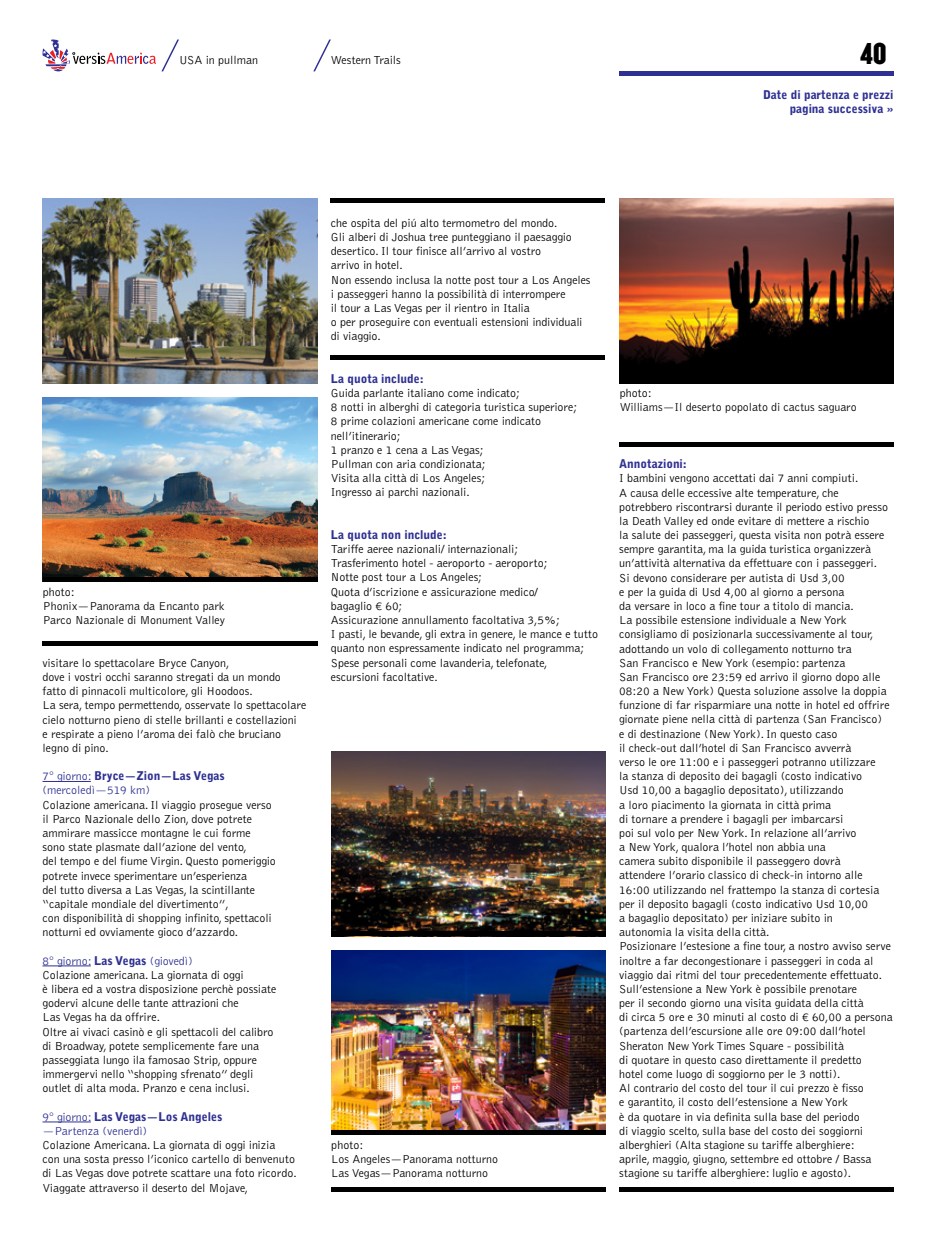
<style>
.page{position:relative;width:936px;height:1234px;background:#fff}
.page>*{position:absolute;margin:0;border:0;box-sizing:border-box;transform-origin:0 0}
.t1{font:26.25px "Champion HTF Welterweight";color:#000}
.t2{font:300 12px/14.1px "Bell Gothic";letter-spacing:-.005em;color:#000}
.t3{font:300 12px/14.1px "Bell Gothic";letter-spacing:-.005em;color:#2e3092}
.t4{font:900 12px/14.1px "Bell Gothic";letter-spacing:-.005em;color:#2e3092;text-align:right}
.t5{font:300 11.85px/14.1px "Bell Gothic";color:#000}
.s1{font-weight:900}
.s2{color:#2e3092}
.s3{font-weight:900;color:#2e3092}
.s4{font-family:"Bell Gothic Std"}
</style>
<div class="page">
<svg style="left:42px;top:39px;width:137px;height:33px"></svg>
<svg style="left:313px;top:39px;width:18px;height:32px"></svg>
<div style="left:619px;top:71px;width:274px;height:5px;background:#2e3092"></div>
<hr style="left:43px;top:781px;width:48px;height:1px;background:#2e3092">
<hr style="left:43px;top:965px;width:48px;height:1px;background:#2e3092">
<hr style="left:43px;top:1121px;width:48px;height:1px;background:#2e3092">
<img style="left:43px;top:199px;width:274px;height:184px">
<img style="left:43px;top:397px;width:274px;height:180px">
<div style="left:43px;top:640px;width:274px;height:5px;background:#000"></div>
<hr style="left:43px;top:577px;width:274px;height:4px;background:#000">
<img style="left:619px;top:198px;width:274px;height:180px">
<div style="left:619px;top:442px;width:274px;height:5px;background:#000"></div>
<div style="left:619px;top:378px;width:274px;height:5px;background:#000"></div>
<img style="left:331px;top:751px;width:274px;height:180px">
<img style="left:331px;top:950px;width:274px;height:179px">
<div style="left:331px;top:1186px;width:274px;height:5px;background:#000"></div>
<div style="left:619px;top:1186px;width:274px;height:5px;background:#000"></div>
<div style="left:331px;top:931px;width:274px;height:5px;background:#000"></div>
<div style="left:331px;top:1129px;width:274px;height:5px;background:#000"></div>
<div style="left:331px;top:198px;width:274px;height:5px;background:#000"></div>
<div style="left:331px;top:354px;width:274px;height:5px;background:#000"></div>
<p class="t2" style="left:179px;top:53px;width:81px">USA in pullman</p>
<p class="t2" style="left:331px;top:53px;width:72px">Western Trails</p>
<h1 class="t1" style="left:860px;top:36px;width:28px">40</h1>
<p class="t4" style="left:763px;top:88px;width:132px">Date di partenza e prezzi pagina successiva »</p>
<p class="t2" style="left:43px;top:585px;width:33px">photo:</p>
<p class="t5" style="left:43px;top:599px;width:184px">Phonix—Panorama da Encanto park<br>Parco Nazionale di Monument Valley</p>
<p class="t2" style="left:43px;top:656px;width:265px">visitare lo spettacolare Bryce Canyon,<br>dove i vostri occhi saranno stregati da un mondo fatto di pinnacoli multicolore, gli Hoodoos.<br>La sera, tempo permettendo, osservate lo spettacolare cielo notturno pieno di stelle brillanti e costellazioni<br>e respirate a pieno l’aroma dei falò che bruciano legno di pino.</p>
<p class="t3" style="left:43px;top:769px;width:184px">7° giorno: <span class="s1">Bryce—Zion—Las Vegas </span>(mercoledì—519 km)</p>
<p class="t2" style="left:43px;top:797px;width:235px">Colazione americana. Il viaggio prosegue verso il Parco Nazionale dello Zion, dove potrete ammirare massicce montagne le cui forme sono state plasmate dall’azione del vento,<br>del tempo e del fiume Virgin. Questo pomeriggio potrete invece sperimentare un’esperienza<br>del tutto diversa a Las Vegas, la scintillante “capitale mondiale del divertimento”,<br>con disponibilità di shopping infinito, spettacoli notturni ed ovviamente gioco d’azzardo.</p>
<p class="t2" style="left:43px;top:953px;width:235px"><span class="s2">8° giorno:</span> <span class="s3">Las Vegas</span> <span class="s2">(giovedì)<br></span>Colazione americana. La giornata di oggi<br>è libera ed a vostra disposizione perchè possiate godervi alcune delle tante attrazioni che<br>Las Vegas ha da offrire.<br>Oltre ai vivaci casinò e gli spettacoli del calibro di Broadway, potete semplicemente fare una passeggiata lungo ila famosao Strip, oppure immergervi nello “shopping sfrenato” degli outlet di alta moda. Pranzo e cena inclusi.</p>
<p class="t3" style="left:43px;top:1109px;width:181px">9° giorno: <span class="s1">Las Vegas—Los Angeles </span>—Partenza (venerdì)</p>
<p class="t2" style="left:43px;top:1137px;width:256px">Colazione Americana. La giornata di oggi inizia<br>con una sosta presso l’iconico cartello di benvenuto di Las Vegas dove potrete scattare una foto ricordo.<br>Viaggate attraverso il deserto del Mojave,</p>
<p class="t2" style="left:331px;top:216px;width:261px">che ospita del piú alto termometro del mondo.<br>Gli alberi di Joshua tree punteggiano il paesaggio desertico. Il tour finisce all’arrivo al vostro<br>arrivo in hotel.<br>Non essendo inclusa la notte post tour a Los Angeles i passeggeri hanno la possibilità di interrompere<br>il tour a Las Vegas per il rientro in Italia<br>o per proseguire con eventuali estensioni individuali di viaggio.</p>
<p class="t4" style="left:331px;top:371px;width:94px">La quota include:</p>
<p class="t2" style="left:331px;top:386px;width:248px">Guida parlante italiano come indicato;<br>8 notti in alberghi di categoria turistica superiore; 8 prime colazioni americane come indicato nell’itinerario;<br>1 pranzo e 1 cena a Las Vegas;<br>Pullman con aria condizionata;<br>Visita alla città di Los Angeles;<br>Ingresso ai parchi nazionali.</p>
<p class="t4" style="left:331px;top:527px;width:117px">La quota non include:</p>
<p class="t2" style="left:331px;top:542px;width:268px">Tariffe aeree nazionali/ internazionali;<br>Trasferimento hotel - aeroporto - aeroporto;<br>Notte post tour a Los Angeles;<br>Quota d’iscrizione e assicurazione medico/<br>bagaglio <span class="s4">€</span> 60;<br>Assicurazione annullamento facoltativa 3,5%;<br>I pasti, le bevande, gli extra in genere, le mance e tutto quanto non espressamente indicato nel programma; Spese personali come lavanderia, telefonate, escursioni facoltative.</p>
<p class="t2" style="left:331px;top:1138px;width:33px">photo:</p>
<p class="t5" style="left:331px;top:1152px;width:168px">Los Angeles—Panorama notturno<br>Las Vegas—Panorama notturno</p>
<p class="t2" style="left:619px;top:386px;width:33px">photo:</p>
<p class="t5" style="left:619px;top:400px;width:238px">Williams—Il deserto popolato di cactus saguaro</p>
<p class="t4" style="left:619px;top:457px;width:69px">Annotazioni:</p>
<p class="t2" style="left:619px;top:471px;width:275px">I bambini vengono accettati dai 7 anni compiuti.<br>A causa delle eccessive alte temperature, che potrebbero riscontrarsi durante il periodo estivo presso la Death Valley ed onde evitare di mettere a rischio<br>la salute dei passeggeri, questa visita non potrà essere sempre garantita, ma la guida turistica organizzerà un’attività alternativa da effettuare con i passeggeri.<br>Si devono considerare per autista di Usd 3,00<br>e per la guida di Usd 4,00 al giorno a persona<br>da versare in loco a fine tour a titolo di mancia.<br>La possibile estensione individuale a New York consigliamo di posizionarla successivamente al tour, adottando un volo di collegamento notturno tra<br>San Francisco e New York (esempio: partenza<br>San Francisco ore 23:59 ed arrivo il giorno dopo alle 08:20 a New York) Questa soluzione assolve la doppia funzione di far risparmiare una notte in hotel ed offrire giornate piene nella città di partenza (San Francisco)<br>e di destinazione (New York). In questo caso<br>il check-out dall’hotel di San Francisco avverrà<br>verso le ore 11:00 e i passeggeri potranno utilizzare<br>la stanza di deposito dei bagagli (costo indicativo<br>Usd 10,00 a bagaglio depositato), utilizzando<br>a loro piacimento la giornata in città prima<br>di tornare a prendere i bagagli per imbarcarsi<br>poi sul volo per New York. In relazione all’arrivo<br>a New York, qualora l’hotel non abbia una<br>camera subito disponibile il passeggero dovrà<br>attendere l’orario classico di check-in intorno alle 16:00 utilizzando nel frattempo la stanza di cortesia per il deposito bagagli (costo indicativo Usd 10,00<br>a bagaglio depositato) per iniziare subito in<br>autonomia la visita della città.<br>Posizionare l’estesione a fine tour, a nostro avviso serve inoltre a far decongestionare i passeggeri in coda al viaggio dai ritmi del tour precedentemente effettuato.<br>Sull’estensione a New York è possibile prenotare<br>per il secondo giorno una visita guidata della città<br>di circa 5 ore e 30 minuti al costo di <span class="s4">€</span> 60,00 a persona (partenza dell’escursione alle ore 09:00 dall’hotel Sheraton New York Times Square - possibilità<br>di quotare in questo caso direttamente il predetto<br>hotel come luogo di soggiorno per le 3 notti).<br>Al contrario del costo del tour il cui prezzo è fisso<br>e garantito, il costo dell’estensione a New York<br>è da quotare in via definita sulla base del periodo<br>di viaggio scelto, sulla base del costo dei soggiorni alberghieri (Alta stagione su tariffe alberghiere:<br>aprile, maggio, giugno, settembre ed ottobre / Bassa stagione su tariffe alberghiere: luglio e agosto).</p>
</div>
